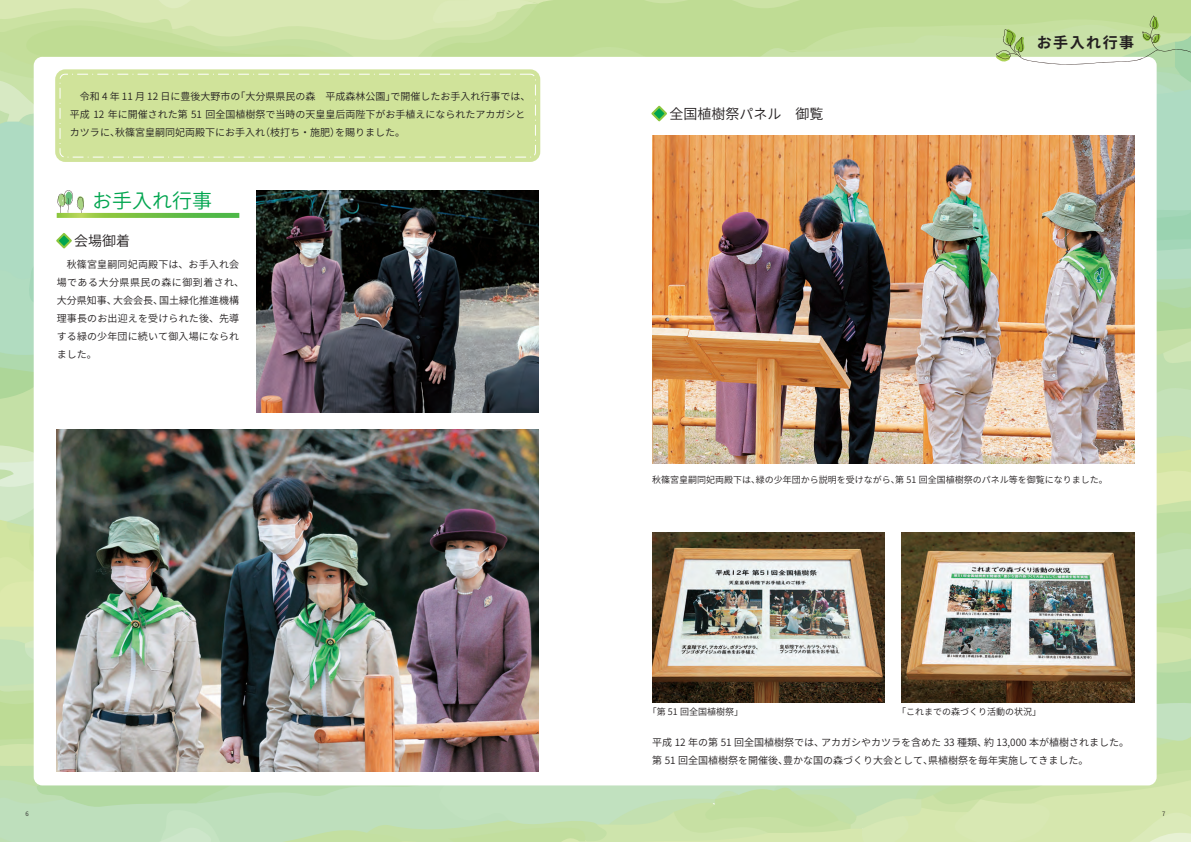
<style>
.page{position:relative;width:1191px;height:842px;background:#fff}
.page>*{position:absolute;margin:0;border:0;box-sizing:border-box;transform-origin:0 0}
.t1{font:600 20px "Noto Sans CJ Kjp";color:#00a54f}
.t2{font:700 15px "Noto Sans CJ Kjp";letter-spacing:.1em;color:#231f20}
.t3{font:600 14px "Noto Sans CJ Kjp";color:#231f20}
.t4{font:600 10px/18px "Noto Sans CJ Kjp";color:#231f20}
.t5{font:600 9px "Noto Sans CJ Kjp";color:#231f20}
.t6{font:600 6px "Noto Sans CJ Kjp";color:#231f20}
.s1{color:#00a54f}
</style>
<div class="page">
<img style="left:0;top:0;width:1191px;height:842px">
<p class="t4" style="left:70px;top:88px;width:462px">　令和 4 年 11 月 12 日に豊後大野市の「大分県県民の森　平成森林公園」で開催したお手入れ行事では、平成 12 年に開催された第 51 回全国植樹祭で当時の天皇皇后両陛下がお手植えになられたアカガシとカツラに、秋篠宮皇嗣同妃両殿下にお手入れ（枝打ち・施肥）を賜りました。</p>
<h1 class="t1" style="left:92px;top:189px;width:121px">お手入れ行事</h1>
<h3 class="t3" style="left:57px;top:233px;width:75px"><span class="s1">◆</span> 会場御着</h3>
<p class="t4" style="left:57px;top:255px;width:189px;text-indent:10px">秋篠宮皇嗣同妃両殿下は、お手入れ会場である大分県県民の森に御到着され、大分県知事、大会会長、国土緑化推進機構理事長のお出迎えを受けられた後、先導する緑の少年団に続いて御入場になられました。</p>
<h3 class="t3" style="left:652px;top:106px;width:173px"><span class="s1">◆</span> 全国植樹祭パネル　御覧</h3>
<h2 class="t2" style="left:1036px;top:34px;width:99px">お手入れ行事</h2>
<p class="t5" style="left:652px;top:475px;width:457px">秋篠宮皇嗣同妃両殿下は、緑の少年団から説明を受けながら、第 51 回全国植樹祭のパネル等を御覧になりました。</p>
<p class="t5" style="left:647px;top:707px;width:97px">「第 51 回全国植樹祭」</p>
<p class="t5" style="left:897px;top:707px;width:146px">「これまでの森づくり活動の状況」</p>
<p class="t4" style="left:652px;top:734px;width:483px">平成 12 年の第 51 回全国植樹祭では、アカガシやカツラを含めた 33 種類、約 13,000 本が植樹されました。　第 51 回全国植樹祭を開催後、豊かな国の森づくり大会として、県植樹祭を毎年実施してきました。</p>
<p class="t6" style="left:25px;top:810px;width:5px">6</p>
<p class="t6" style="left:1162px;top:810px;width:5px">7</p>
</div>
